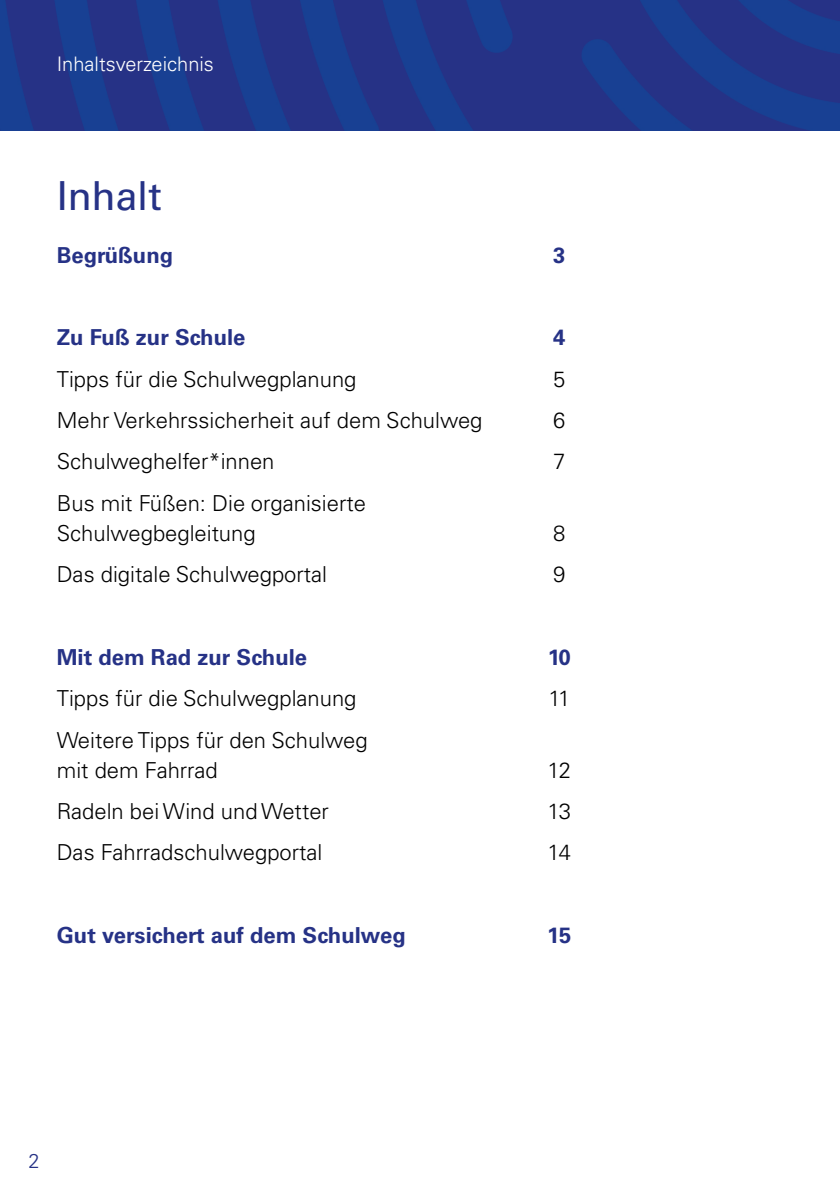
<style>
.page{position:relative;width:840px;height:1191px;background:#fff}
.page>*{position:absolute;margin:0;border:0;box-sizing:border-box;transform-origin:0 0}
.H2_Headline_Regular{font:40px "Univers LT Pro 55 Roman";letter-spacing:-.01em;color:#263286}
.P_Fließtext_Light_CD{font:300 22px/30px "Univers LT Pro 45";color:#000}
.P_Fließtext_Light_CD-2{font:700 22px "Univers LT Pro 65";color:#263286}
.P_Kolumne{font:300 20px "Univers LT Pro 45";color:#fff}
.t1{font:300 20px "Univers LT Pro 45";color:#263286}
</style>
<div class="page">
<img style="left:0;top:0;width:839px;height:130px">
<p class="P_Kolumne" style="left:57px;top:51px;width:159px">Inhaltsverzeichnis</p>
<h2 class="H2_Headline_Regular" style="left:57px;top:168px;width:106px">Inhalt</h2>
<p class="P_Fließtext_Light_CD-2" style="left:57px;top:239px;width:118px">Begrüßung</p>
<p class="P_Fließtext_Light_CD-2" style="left:553px;top:239px;width:14px">3</p>
<p class="P_Fließtext_Light_CD-2" style="left:57px;top:322px;width:190px">Zu Fuß zur Schule</p>
<p class="P_Fließtext_Light_CD-2" style="left:553px;top:322px;width:14px">4</p>
<p class="P_Fließtext_Light_CD" style="left:57px;top:363px;width:301px">Tipps für die Schulwegplanung</p>
<p class="P_Fließtext_Light_CD" style="left:553px;top:363px;width:14px">5</p>
<p class="P_Fließtext_Light_CD" style="left:57px;top:405px;width:427px">Mehr Verkehrssicherheit auf dem Schulweg</p>
<p class="P_Fließtext_Light_CD" style="left:553px;top:405px;width:14px">6</p>
<p class="P_Fließtext_Light_CD" style="left:57px;top:446px;width:219px">Schulweghelfer*innen</p>
<p class="P_Fließtext_Light_CD" style="left:553px;top:446px;width:14px">7</p>
<p class="P_Fließtext_Light_CD" style="left:57px;top:487px;width:310px">Bus mit Füßen: Die organisierte<br>Schulwegbegleitung</p>
<p class="P_Fließtext_Light_CD" style="left:553px;top:517px;width:14px">8</p>
<p class="P_Fließtext_Light_CD" style="left:57px;top:559px;width:272px">Das digitale Schulwegportal</p>
<p class="P_Fließtext_Light_CD" style="left:553px;top:559px;width:14px">9</p>
<p class="P_Fließtext_Light_CD-2" style="left:57px;top:641px;width:252px">Mit dem Rad zur Schule</p>
<p class="P_Fließtext_Light_CD-2" style="left:547px;top:641px;width:25px">10</p>
<p class="P_Fließtext_Light_CD" style="left:57px;top:683px;width:301px">Tipps für die Schulwegplanung</p>
<p class="P_Fließtext_Light_CD" style="left:548px;top:683px;width:23px">11</p>
<p class="P_Fließtext_Light_CD" style="left:57px;top:724px;width:312px">Weitere Tipps für den Schulweg mit dem Fahrrad</p>
<p class="P_Fließtext_Light_CD" style="left:547px;top:754px;width:25px">12</p>
<p class="P_Fließtext_Light_CD" style="left:57px;top:795px;width:273px">Radeln bei Wind und Wetter</p>
<p class="P_Fließtext_Light_CD" style="left:547px;top:795px;width:25px">13</p>
<p class="P_Fließtext_Light_CD" style="left:57px;top:837px;width:267px">Das Fahrradschulwegportal</p>
<p class="P_Fließtext_Light_CD" style="left:547px;top:837px;width:25px">14</p>
<p class="P_Fließtext_Light_CD-2" style="left:57px;top:919px;width:350px">Gut versichert auf dem Schulweg</p>
<p class="P_Fließtext_Light_CD-2" style="left:546px;top:919px;width:26px">15</p>
<p class="t1" style="left:28px;top:1148px;width:13px">2</p>
</div>
